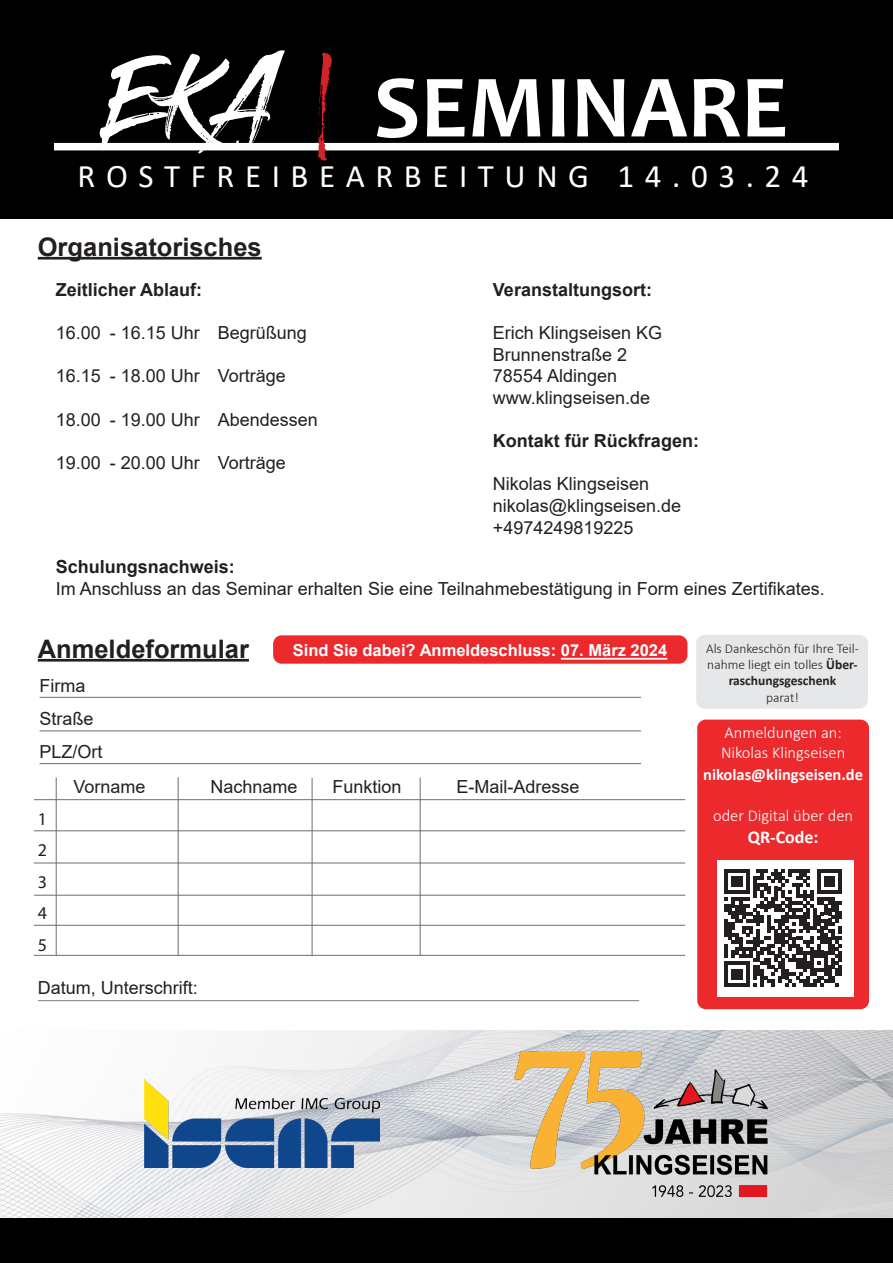
<style>
.page{position:relative;width:893px;height:1263px;background:#fff}
.page>*{position:absolute;margin:0;border:0;box-sizing:border-box;transform-origin:0 0}
.t1{font:700 90px "Candara";color:#fff}
.t2{font:33px "Calibri";letter-spacing:.32em;color:#fff}
.t3{font:700 25.5px "Arial";color:#231f20}
.t4{font:18px "Arial";color:#231f20}
.t5{font:700 18px "Arial";color:#231f20}
.t6{font:700 18px "Calibri";color:#fff}
.t7{font:18px "Myriad Pro";color:#231f20}
.t8{font:300 16.5px "Calibri";color:#fff}
.t9{font:700 16.5px "Arial";color:#fff}
.t10{font:700 16.5px "Calibri";color:#fff}
.t11{font:300 13.5px/16.2px "Calibri";color:#231f20;text-align:center}
.s1{font-family:"Gloss And Bloom";font-weight:400;font-size:82.5px}
.s2{font-family:"Gloss And Bloom";font-weight:400;font-size:82.5px;color:#d1232a}
.s3{font-weight:700}
</style>
<div class="page">
<div style="left:0;top:1034px;width:893px;height:229px;background:#000001"></div>
<div style="left:0;top:0;width:893px;height:219px;background:#000001"></div>
<div style="left:54px;top:143px;width:785px;height:7px;background:#fff"></div>
<img style="left:0;top:1030px;width:893px;height:187px">
<img style="left:514px;top:1051px;width:254px;height:145px">
<img style="left:145px;top:1080px;width:234px;height:87px">
<div style="left:696px;top:635px;width:172px;height:74px;background:#e6e7e9;border-radius:9px"></div>
<hr style="left:38px;top:659px;width:211px;height:3px;background:#231f20">
<hr style="left:40px;top:697px;width:601px;height:1px;background:#6c6d70">
<hr style="left:40px;top:730px;width:601px;height:1px;background:#6c6d70">
<hr style="left:40px;top:763px;width:601px;height:1px;background:#6c6d70">
<hr style="left:34px;top:799px;width:651px;height:1px;background:#6c6d70">
<hr style="left:34px;top:830px;width:651px;height:1px;background:#6c6d70">
<hr style="left:34px;top:863px;width:651px;height:1px;background:#6c6d70">
<hr style="left:34px;top:895px;width:651px;height:1px;background:#6c6d70">
<hr style="left:34px;top:925px;width:651px;height:1px;background:#6c6d70">
<hr style="left:34px;top:955px;width:651px;height:1px;background:#6c6d70">
<hr style="left:56px;top:777px;width:1px;height:179px;background:#6c6d70">
<hr style="left:178px;top:777px;width:1px;height:179px;background:#6c6d70">
<hr style="left:312px;top:778px;width:1px;height:178px;background:#6c6d70">
<div style="left:697px;top:720px;width:172px;height:289px;background:#ec2a2d;border-radius:9px"></div>
<hr style="left:420px;top:777px;width:1px;height:178px;background:#6c6d70">
<hr style="left:38px;top:1000px;width:601px;height:1px;background:#7a7c7f">
<div style="left:273px;top:635px;width:414px;height:29px;background:#ec2a2d;border-radius:9px"></div>
<div style="left:717px;top:860px;width:136px;height:136px;background:#fff"></div>
<svg style="left:725px;top:869px;width:117px;height:117px"></svg>
<hr style="left:838px;top:951px;width:4px;height:10px;background:#231f20">
<hr style="left:838px;top:965px;width:4px;height:11px;background:#231f20">
<hr style="left:38px;top:257px;width:224px;height:3px;background:#231f20">
<hr style="left:561px;top:658px;width:106px;height:2px;background:#fff">
<p class="t1" style="left:107px;top:51px;width:682px"><span class="s1">EKA</span> <span class="s2">|</span> SEMINARE</p>
<p class="t2" style="left:78px;top:154px;width:732px">ROSTFREIBEARBEITUNG 14.03.24</p>
<p class="t3" style="left:38px;top:229px;width:225px">Organisatorisches</p>
<p class="t5" style="left:56px;top:277px;width:148px">Zeitlicher Ablauf:</p>
<p class="t4" style="left:56px;top:320px;width:253px">16.00 - 16.15 Uhr Begrüßung</p>
<p class="t4" style="left:56px;top:364px;width:232px">16.15 - 18.00 Uhr Vorträge</p>
<p class="t4" style="left:56px;top:407px;width:264px">18.00 - 19.00 Uhr Abendessen</p>
<p class="t4" style="left:56px;top:450px;width:232px">19.00 - 20.00 Uhr Vorträge</p>
<p class="t5" style="left:493px;top:277px;width:161px">Veranstaltungsort:</p>
<p class="t4" style="left:493px;top:320px;width:171px">Erich Klingseisen KG</p>
<p class="t4" style="left:493px;top:342px;width:136px">Brunnenstraße 2</p>
<p class="t4" style="left:493px;top:364px;width:126px">78554 Aldingen</p>
<p class="t4" style="left:493px;top:385px;width:159px">www.klingseisen.de</p>
<p class="t5" style="left:493px;top:428px;width:208px">Kontakt für Rückfragen:</p>
<p class="t4" style="left:493px;top:472px;width:158px">Nikolas Klingseisen</p>
<p class="t4" style="left:493px;top:493px;width:190px">nikolas@klingseisen.de</p>
<p class="t4" style="left:493px;top:515px;width:142px">+4974249819225</p>
<p class="t5" style="left:56px;top:554px;width:181px">Schulungsnachweis:</p>
<p class="t4" style="left:56px;top:576px;width:771px">Im Anschluss an das Seminar erhalten Sie eine Teilnahmebestätigung in Form eines Zertifikates.</p>
<p class="t3" style="left:38px;top:631px;width:213px">Anmeldeformular</p>
<p class="t4" style="left:40px;top:673px;width:47px">Firma</p>
<p class="t4" style="left:40px;top:706px;width:56px">Straße</p>
<p class="t4" style="left:40px;top:739px;width:65px">PLZ/Ort</p>
<p class="t4" style="left:73px;top:774px;width:74px">Vorname</p>
<p class="t4" style="left:210px;top:774px;width:89px">Nachname</p>
<p class="t4" style="left:332px;top:774px;width:71px">Funktion</p>
<p class="t4" style="left:457px;top:774px;width:125px">E-Mail-Adresse</p>
<p class="t7" style="left:38px;top:807px;width:11px">1</p>
<p class="t7" style="left:38px;top:839px;width:11px">2</p>
<p class="t7" style="left:38px;top:870px;width:11px">3</p>
<p class="t7" style="left:38px;top:902px;width:11px">4</p>
<p class="t7" style="left:38px;top:933px;width:11px">5</p>
<p class="t4" style="left:38px;top:975px;width:162px">Datum, Unterschrift:</p>
<p class="t9" style="left:293px;top:638px;width:376px">Sind Sie dabei? Anmeldeschluss: 07. März 2024</p>
<p class="t11" style="left:706px;top:640px;width:154px">Als Dankeschön für Ihre Teil&shy;nahme liegt ein tolles <span class="s3">Über&shy;raschungsgeschenk</span></p>
<p class="t11" style="left:766px;top:689px;width:34px">parat!</p>
<p class="t8" style="left:724px;top:723px;width:119px">Anmeldungen an:</p>
<p class="t8" style="left:721px;top:742px;width:126px">Nikolas Klingseisen</p>
<p class="t10" style="left:703px;top:763px;width:161px">nikolas@klingseisen.de</p>
<p class="t8" style="left:713px;top:805px;width:142px">oder Digital über den</p>
<p class="t6" style="left:748px;top:824px;width:72px">QR-Code:</p>
</div>
